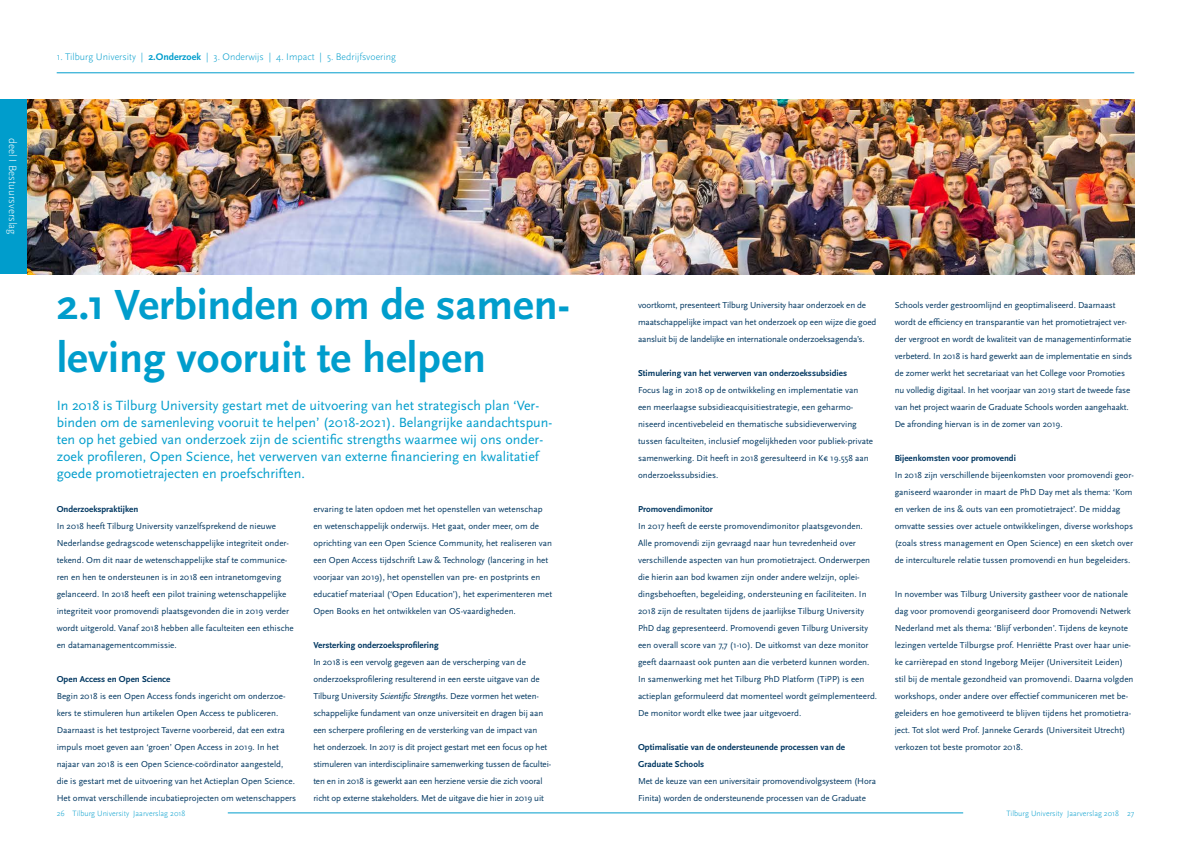
<style>
.page{position:relative;width:1191px;height:842px;background:#fff}
.page>*{position:absolute;margin:0;border:0;box-sizing:border-box;transform-origin:0 0}
.t1{font:700 44px/52.8px "Scala Sans OT";color:#009dcc}
.t2{font:14px/17px "Scala Sans OT";color:#009dcc}
.t3{font:300 11px "Scala Sans OT";color:#fff}
.t4{font:300 10px "Scala Sans OT";color:#009dcc}
.t5{font:9px/17px "Scala Sans OT";color:#003761}
.t6{font:700 9px/17px "Scala Sans OT";color:#003761}
.t7{font:300 8px "Scala Sans OT";color:#009dcc}
.s1{font-weight:700}
.s2{font-style:italic}
</style>
<div class="page">
<hr style="left:228px;top:813px;width:735px;height:1px;background:#009dcc">
<div style="left:0;top:99px;width:28px;height:175px;background:#009dcc"></div>
<hr style="left:57px;top:73px;width:1077px;height:1px;background:#009dcc">
<img style="left:27px;top:99px;width:1107px;height:175px">
<p class="t3" style="left:19px;top:138px;width:99px;rotate:90deg">deel I Bestuursverslag</p>
<p class="t4" style="left:57px;top:52px;width:341px">1. Tilburg University | <span class="s1">2.Onderzoek</span> | 3. Onderwijs | 4. Impact | 5. Bedrijfsvoering</p>
<h1 class="t1" style="left:57px;top:279px;width:514px">2.1 Verbinden om de samen&shy;leving vooruit te helpen</h1>
<p class="t2" style="left:57px;top:397px;width:497px">In 2018 is Tilburg University gestart met de uitvoering van het strategisch plan ‘Ver&shy;binden om de samenleving vooruit te helpen’ (2018-2021). Belangrijke aandachtspun&shy;ten op het gebied van onderzoek zijn de scientific strengths waarmee wij ons onder&shy;zoek profileren, Open Science, het verwerven van externe financiering en kwalitatief goede promotietrajecten en proefschriften.</p>
<p class="t5" style="left:313px;top:501px;width:240px">ervaring te laten opdoen met het openstellen van wetenschap en wetenschappelijk onderwijs. Het gaat, onder meer, om de oprichting van een Open Science Community, het realiseren van een Open Access tijdschrift Law &amp; Technology (lancering in het voorjaar van 2019), het openstellen van pre- en postprints en educatief materiaal (‘Open Education’), het experimenteren met Open Books en het ontwikkelen van OS-vaardigheden.</p>
<p class="t6" style="left:313px;top:637px;width:127px">Versterking onderzoeksprofilering</p>
<p class="t5" style="left:313px;top:654px;width:239px">In 2018 is een vervolg gegeven aan de verscherping van de onderzoeksprofilering resulterend in een eerste uitgave van de Tilburg University <span class="s2">Scientific Strengths</span>. Deze vormen het weten&shy;schappelijke fundament van onze universiteit en dragen bij aan een scherpere profilering en de versterking van de impact van<br>het onderzoek. In 2017 is dit project gestart met een focus op het stimuleren van interdisciplinaire samenwerking tussen de facultei&shy;ten en in 2018 is gewerkt aan een herziene versie die zich vooral richt op externe stakeholders. Met de uitgave die hier in 2019 uit</p>
<p class="t6" style="left:57px;top:501px;width:83px">Onderzoekspraktijken</p>
<p class="t5" style="left:57px;top:518px;width:239px">In 2018 heeft Tilburg University vanzelfsprekend de nieuwe Nederlandse gedragscode wetenschappelijke integriteit onder&shy;tekend. Om dit naar de wetenschappelijke staf te communice&shy;ren en hen te ondersteunen is in 2018 een intranetomgeving gelanceerd. In 2018 heeft een pilot training wetenschappelijke integriteit voor promovendi plaatsgevonden die in 2019 verder wordt uitgerold. Vanaf 2018 hebben alle faculteiten een ethische en datamanagementcommissie.</p>
<p class="t6" style="left:57px;top:671px;width:115px">Open Access en Open Science</p>
<p class="t5" style="left:57px;top:688px;width:241px">Begin 2018 is een Open Access fonds ingericht om onderzoe&shy;kers te stimuleren hun artikelen Open Access te publiceren.<br>Daarnaast is het testproject Taverne voorbereid, dat een extra impuls moet geven aan ‘groen’ Open Access in 2019. In het najaar van 2018 is een Open Science-coördinator aangesteld, die is gestart met de uitvoering van het Actieplan Open Science.<br>Het omvat verschillende incubatieprojecten om wetenschappers</p>
<p class="t7" style="left:57px;top:809px;width:130px">26 Tilburg University Jaarverslag 2018</p>
<p class="t5" style="left:638px;top:297px;width:240px">voortkomt, presenteert Tilburg University haar onderzoek en de maatschappelijke impact van het onderzoek op een wijze die goed aansluit bij de landelijke en internationale onderzoeksagenda’s.</p>
<p class="t6" style="left:638px;top:365px;width:210px">Stimulering van het verwerven van onderzoekssubsidies</p>
<p class="t5" style="left:638px;top:382px;width:237px">Focus lag in 2018 op de ontwikkeling en implementatie van een meerlaagse subsidieacquisitiestrategie, een geharmo&shy;niseerd incentivebeleid en thematische subsidieverwerving tussen faculteiten, inclusief mogelijkheden voor publiek-private samenwerking. Dit heeft in 2018 geresulteerd in K€ 19.558 aan onderzoekssubsidies.</p>
<p class="t6" style="left:638px;top:501px;width:76px">Promovendimonitor</p>
<p class="t5" style="left:638px;top:518px;width:241px">In 2017 heeft de eerste promovendimonitor plaatsgevonden.<br>Alle promovendi zijn gevraagd naar hun tevredenheid over verschillende aspecten van hun promotietraject. Onderwerpen die hierin aan bod kwamen zijn onder andere welzijn, oplei&shy;dingsbehoeften, begeleiding, ondersteuning en faciliteiten. In 2018 zijn de resultaten tijdens de jaarlijkse Tilburg University PhD dag gepresenteerd. Promovendi geven Tilburg University een overall score van 7,7 (1-10). De uitkomst van deze monitor geeft daarnaast ook punten aan die verbeterd kunnen worden.<br>In samenwerking met het Tilburg PhD Platform (TiPP) is een actieplan geformuleerd dat momenteel wordt geïmplementeerd.<br>De monitor wordt elke twee jaar uitgevoerd.</p>
<p class="t6" style="left:638px;top:739px;width:209px">Optimalisatie van de ondersteunende processen van de<br>Graduate Schools</p>
<p class="t5" style="left:638px;top:773px;width:239px">Met de keuze van een universitair promovendivolgsysteem (Hora<br>Finita) worden de ondersteunende processen van de Graduate</p>
<p class="t5" style="left:894px;top:297px;width:239px">Schools verder gestroomlijnd en geoptimaliseerd. Daarnaast wordt de efficiency en transparantie van het promotietraject ver&shy;der vergroot en wordt de kwaliteit van de managementinformatie verbeterd. In 2018 is hard gewerkt aan de implementatie en sinds de zomer werkt het secretariaat van het College voor Promoties nu volledig digitaal. In het voorjaar van 2019 start de tweede fase van het project waarin de Graduate Schools worden aangehaakt.<br>De afronding hiervan is in de zomer van 2019.</p>
<p class="t6" style="left:894px;top:450px;width:123px">Bijeenkomsten voor promovendi</p>
<p class="t5" style="left:894px;top:467px;width:241px">In 2018 zijn verschillende bijeenkomsten voor promovendi geor&shy;ganiseerd waaronder in maart de PhD Day met als thema: ‘Kom en verken de ins &amp; outs van een promotietraject’. De middag omvatte sessies over actuele ontwikkelingen, diverse workshops (zoals stress management en Open Science) en een sketch over de interculturele relatie tussen promovendi en hun begeleiders.</p>
<p class="t5" style="left:894px;top:586px;width:240px">In november was Tilburg University gastheer voor de nationale dag voor promovendi georganiseerd door Promovendi Netwerk Nederland met als thema: ‘Blijf verbonden’. Tijdens de keynote lezingen vertelde Tilburgse prof. Henriëtte Prast over haar unie&shy;ke carrièrepad en stond Ingeborg Meijer (Universiteit Leiden) stil bij de mentale gezondheid van promovendi. Daarna volgden workshops, onder andere over effectief communiceren met be&shy;geleiders en hoe gemotiveerd te blijven tijdens het promotietra&shy;ject. Tot slot werd Prof. Janneke Gerards (Universiteit Utrecht) verkozen tot beste promotor 2018.</p>
<p class="t7" style="left:1006px;top:809px;width:129px">Tilburg University Jaarverslag 2018 27</p>
</div>
